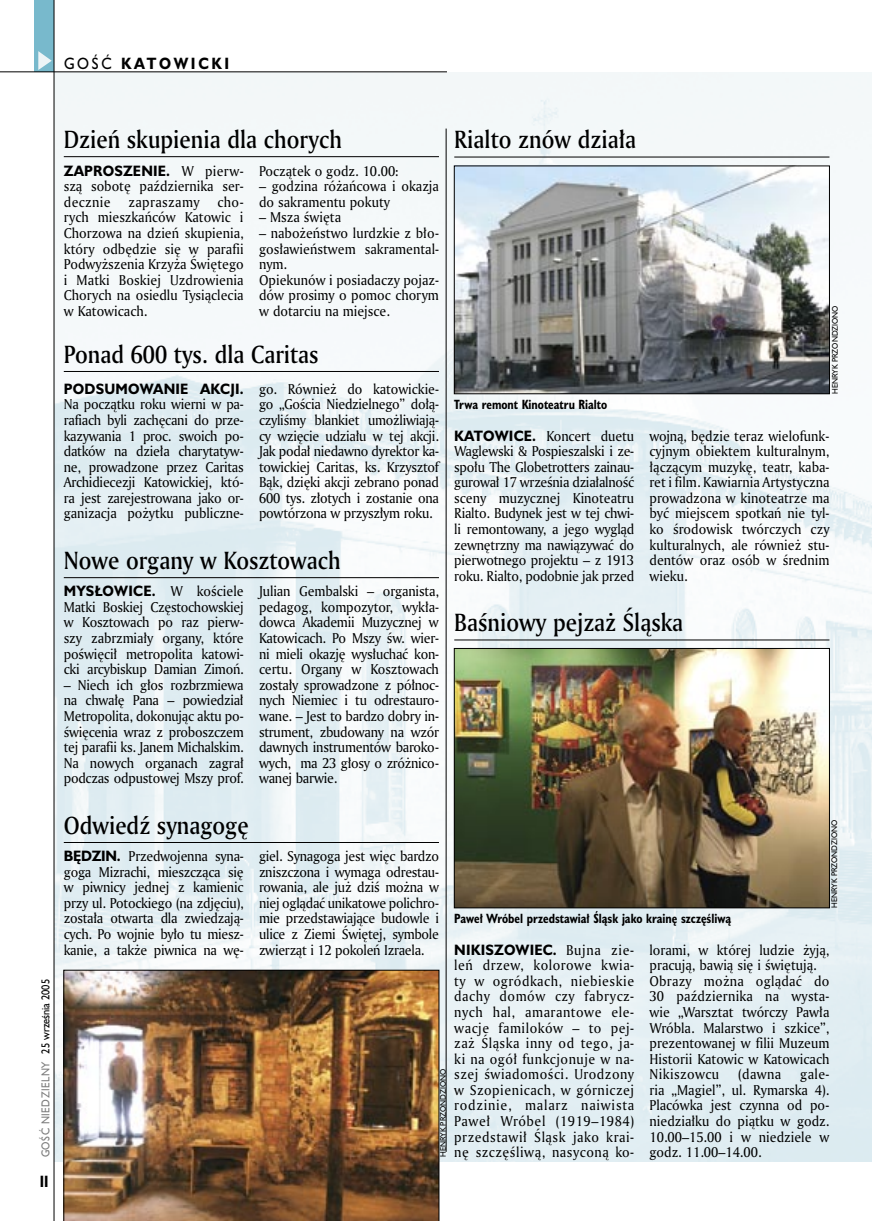
<style>
.page{position:relative;width:872px;height:1221px;background:#fff}
.page>*{position:absolute;margin:0;border:0;box-sizing:border-box;transform-origin:0 0}
._05d_tytyl_Kronika_AmMd_16_pt{font:24px "Amerigo Md PL";color:#000;scale:.9 1}
._15a_temat_lewo{font:700 15px "Humanst 521 PL";letter-spacing:.2em;color:#000;scale:.9 1}
._16_pagina_lewa{font:700 15px "Humanst 521 Cn PL";color:#000;scale:.94 1}
._03_body_bez_akapitu{font:13.8px/15.6px "Amerigo PL";color:#000;text-align:justify;scale:.94 1}
._03_body_bez_akapitu-2{font:13.8px "Amerigo PL";letter-spacing:.03em;color:#000;scale:.94 1}
._09_podpis_zdjecia_HuCnB{font:700 12.3px "Humanst 521 Cn PL";color:#000;scale:.94 1}
._18a_data_lewa_GOSC{font:10.5px "Humanst 521 PL";letter-spacing:.05em;color:#7c7c7c;scale:.9 1}
._18_data_lewa{font:10.5px "Humanst 521 PL";color:#000;scale:.9 1}
._09a_autor_zdjecia_Hu_5_pt{font:7.5px "Humanst 521 PL";color:#000;scale:.94 1}
.s1{font-weight:400}
.s2{font-family:"Humanst 521 PL";font-weight:700}
</style>
<div class="page">
<img style="left:55px;top:72px;width:817px;height:1089px">
<div style="left:35px;top:0;width:19px;height:72px;background:#78b9cc"></div>
<svg style="left:38px;top:51px;width:14px;height:19px"></svg>
<hr style="left:54px;top:0;width:1px;height:1220px;background:#000">
<hr style="left:0;top:72px;width:447px;height:1px;background:#000">
<hr style="left:446px;top:129px;width:1px;height:1022px;background:#000">
<hr style="left:64px;top:156px;width:375px;height:1px;background:#000">
<hr style="left:64px;top:371px;width:375px;height:1px;background:#000">
<hr style="left:64px;top:577px;width:375px;height:1px;background:#000">
<hr style="left:64px;top:842px;width:375px;height:1px;background:#000">
<hr style="left:454px;top:157px;width:375px;height:1px;background:#000">
<hr style="left:454px;top:639px;width:375px;height:1px;background:#000">
<img style="left:456px;top:168px;width:371px;height:224px">
<div style="left:454px;top:166px;width:375px;height:228px;border:1px solid #000"></div>
<img style="left:64px;top:969px;width:375px;height:251px">
<img style="left:456px;top:650px;width:371px;height:256px">
<div style="left:454px;top:648px;width:375px;height:260px;border:1px solid #000"></div>
<p class="_15a_temat_lewo" style="left:64px;top:53px;width:185px"><span class="s1">GOŚĆ</span> KATOWICKI</p>
<p class="_18_data_lewa" style="left:38px;top:1053px;width:84px;rotate:-90deg">25 września 2005</p>
<p class="_18a_data_lewa_GOSC" style="left:38px;top:1157px;width:108px;rotate:-90deg">GOŚĆ NIEDZIELNY</p>
<p class="_16_pagina_lewa" style="left:40px;top:1170px;width:11px">II</p>
<p class="_05d_tytyl_Kronika_AmMd_16_pt" style="left:64px;top:123px;width:310px">Dzień skupienia dla chorych</p>
<p class="_03_body_bez_akapitu" style="left:64px;top:162px;width:193px"><span class="s2">ZAPROSZENIE.</span> W pierw&shy;szą sobotę października ser&shy;decznie</p>
<p class="_03_body_bez_akapitu" style="left:259px;top:162px;width:150px">Początek o godz. 10.00:</p>
<p class="_03_body_bez_akapitu" style="left:259px;top:178px;width:193px">– godzina różańcowa i okazja do sakramentu pokuty</p>
<p class="_03_body_bez_akapitu" style="left:259px;top:209px;width:89px">– Msza święta</p>
<p class="_03_body_bez_akapitu" style="left:259px;top:225px;width:193px">– nabożeństwo lurdzkie z bło&shy;gosławieństwem sakramental&shy;nym.</p>
<p class="_03_body_bez_akapitu" style="left:259px;top:271px;width:193px">Opiekunów i posiadaczy pojaz&shy;dów prosimy o pomoc chorym w dotarciu na miejsce.</p>
<p class="_05d_tytyl_Kronika_AmMd_16_pt" style="left:64px;top:338px;width:285px">Ponad 600 tys. dla Caritas</p>
<p class="_03_body_bez_akapitu" style="left:64px;top:380px;width:193px"><span class="s2">PODSUMOWANIE AKCJI.<br></span>Na początku roku wierni w pa&shy;rafiach byli zachęcani do prze&shy;kazywania 1 proc. swoich po&shy;datków na dzieła charytatyw&shy;ne, prowadzone przez Caritas Archidiecezji Katowickiej, któ&shy;ra jest zarejestrowana jako or&shy;ganizacja pożytku publiczne-</p>
<p class="_03_body_bez_akapitu" style="left:259px;top:380px;width:193px">go. Również do katowickie&shy;go „Gościa Niedzielnego” dołą&shy;czyliśmy blankiet umożliwiają&shy;cy wzięcie udziału w tej akcji.<br>Jak podał niedawno dyrektor ka&shy;towickiej Caritas, ks. Krzysztof Bąk, dzięki akcji zebrano ponad 600 tys. złotych i zostanie ona powtórzona w przyszłym roku.</p>
<p class="_05d_tytyl_Kronika_AmMd_16_pt" style="left:64px;top:544px;width:309px">Nowe organy w Kosztowach</p>
<p class="_03_body_bez_akapitu" style="left:64px;top:583px;width:193px"><span class="s2">MYSŁOWICE.</span> W kościele Matki Boskiej Częstochowskiej w Kosztowach po raz pierw&shy;szy zabrzmiały organy, które poświęcił metropolita katowi&shy;cki arcybiskup Damian Zimoń.</p>
<p class="_03_body_bez_akapitu" style="left:64px;top:676px;width:193px">– Niech ich głos rozbrzmiewa na chwałę Pana – powiedział Metropolita, dokonując aktu po&shy;święcenia wraz z proboszczem tej parafii ks. Janem Michalskim.<br>Na nowych organach zagrał podczas odpustowej Mszy prof.</p>
<p class="_03_body_bez_akapitu" style="left:64px;top:194px;width:193px;text-indent:153px">cho&shy;rych mieszkańców Katowic i Chorzowa na dzień skupienia, który odbędzie się w parafii Podwyższenia Krzyża Świętego i Matki Boskiej Uzdrowienia Chorych na osiedlu Tysiąclecia w Katowicach.</p>
<p class="_03_body_bez_akapitu-2" style="left:128px;top:193px;width:77px">zapraszamy</p>
<p class="_03_body_bez_akapitu" style="left:259px;top:583px;width:193px">Julian Gembalski – organista, pedagog, kompozytor, wykła&shy;dowca Akademii Muzycznej w Katowicach. Po Mszy św. wier&shy;ni mieli okazję wysłuchać kon&shy;certu. Organy w Kosztowach zostały sprowadzone z północ&shy;nych Niemiec i tu odrestauro&shy;wane. – Jest to bardzo dobry in&shy;strument, zbudowany na wzór dawnych instrumentów baroko&shy;wych, ma 23 głosy o zróżnico&shy;wanej barwie.</p>
<p class="_05d_tytyl_Kronika_AmMd_16_pt" style="left:454px;top:123px;width:204px">Rialto znów działa</p>
<p class="_09_podpis_zdjecia_HuCnB" style="left:454px;top:396px;width:164px">Trwa remont Kinoteatru Rialto</p>
<p class="_09a_autor_zdjecia_Hu_5_pt" style="left:830px;top:394px;width:96px;rotate:-90deg">HENRYK PRZONDZIONO</p>
<p class="_03_body_bez_akapitu" style="left:454px;top:427px;width:193px"><span class="s2">KATOWICE.</span> Koncert duetu Waglewski &amp; Pospieszalski i ze&shy;społu The Globetrotters zainau&shy;gurował 17 września działalność sceny muzycznej Kinoteatru Rialto. Budynek jest w tej chwi&shy;li remontowany, a jego wygląd zewnętrzny ma nawiązywać do pierwotnego projektu – z 1913 roku. Rialto, podobnie jak przed</p>
<p class="_03_body_bez_akapitu" style="left:649px;top:427px;width:193px">wojną, będzie teraz wielofunk&shy;cyjnym obiektem kulturalnym, łączącym muzykę, teatr, kaba&shy;ret i film. Kawiarnia Artystyczna prowadzona w kinoteatrze ma być miejscem spotkań nie tyl&shy;ko środowisk twórczych czy kulturalnych, ale również stu&shy;dentów oraz osób w średnim wieku.</p>
<p class="_05d_tytyl_Kronika_AmMd_16_pt" style="left:454px;top:606px;width:256px">Baśniowy pejzaż Śląska</p>
<p class="_05d_tytyl_Kronika_AmMd_16_pt" style="left:64px;top:808px;width:207px">Odwiedź synagogę</p>
<p class="_03_body_bez_akapitu" style="left:64px;top:848px;width:193px"><span class="s2">BĘDZIN.</span> Przedwojenna syna&shy;goga Mizrachi, mieszcząca się w piwnicy jednej z kamienic przy ul. Potockiego (na zdjęciu), została otwarta dla zwiedzają&shy;cych. Po wojnie było tu miesz&shy;kanie, a także piwnica na wę-</p>
<p class="_03_body_bez_akapitu" style="left:259px;top:848px;width:193px">giel. Synagoga jest więc bardzo zniszczona i wymaga odrestau&shy;rowania, ale już dziś można w niej oglądać unikatowe polichro&shy;mie przedstawiające budowle i ulice z Ziemi Świętej, symbole zwierząt i 12 pokoleń Izraela.</p>
<p class="_09a_autor_zdjecia_Hu_5_pt" style="left:438px;top:1156px;width:96px;rotate:-90deg">HENRYK PRZONDZIONO</p>
<p class="_09_podpis_zdjecia_HuCnB" style="left:454px;top:910px;width:296px">Paweł Wróbel przedstawiał Śląsk jako krainę szczęśliwą</p>
<p class="_09a_autor_zdjecia_Hu_5_pt" style="left:829px;top:907px;width:96px;rotate:-90deg">HENRYK PRZONDZIONO</p>
<p class="_03_body_bez_akapitu" style="left:454px;top:941px;width:193px"><span class="s2">NIKISZOWIEC.</span> Bujna zie&shy;leń drzew, kolorowe kwia&shy;ty w ogródkach, niebieskie dachy domów czy fabrycz&shy;nych hal, amarantowe ele&shy;wacje familoków – to pej&shy;zaż Śląska inny od tego, ja&shy;ki na ogół funkcjonuje w na&shy;szej świadomości. Urodzony w Szopienicach, w górniczej rodzinie, malarz naiwista Paweł Wróbel (1919–1984) przedstawił Śląsk jako krai&shy;nę szczęśliwą, nasyconą ko-</p>
<p class="_03_body_bez_akapitu" style="left:649px;top:941px;width:193px">lorami, w której ludzie żyją, pracują, bawią się i świętują.</p>
<p class="_03_body_bez_akapitu" style="left:649px;top:972px;width:193px">Obrazy można oglądać do 30 października na wysta&shy;wie „Warsztat twórczy Pawła Wróbla. Malarstwo i szkice”, prezentowanej w filii Muzeum Historii Katowic w Katowicach Nikiszowcu</p>
<p class="_03_body_bez_akapitu" style="left:738px;top:1066px;width:48px">(dawna</p>
<p class="_03_body_bez_akapitu" style="left:649px;top:1066px;width:193px;text-indent:151px">gale&shy;ria „Magiel”, ul. Rymarska 4).<br>Placówka jest czynna od po&shy;niedziałku do piątku w godz.<br>10.00–15.00 i w niedziele w godz. 11.00–14.00.</p>
</div>
